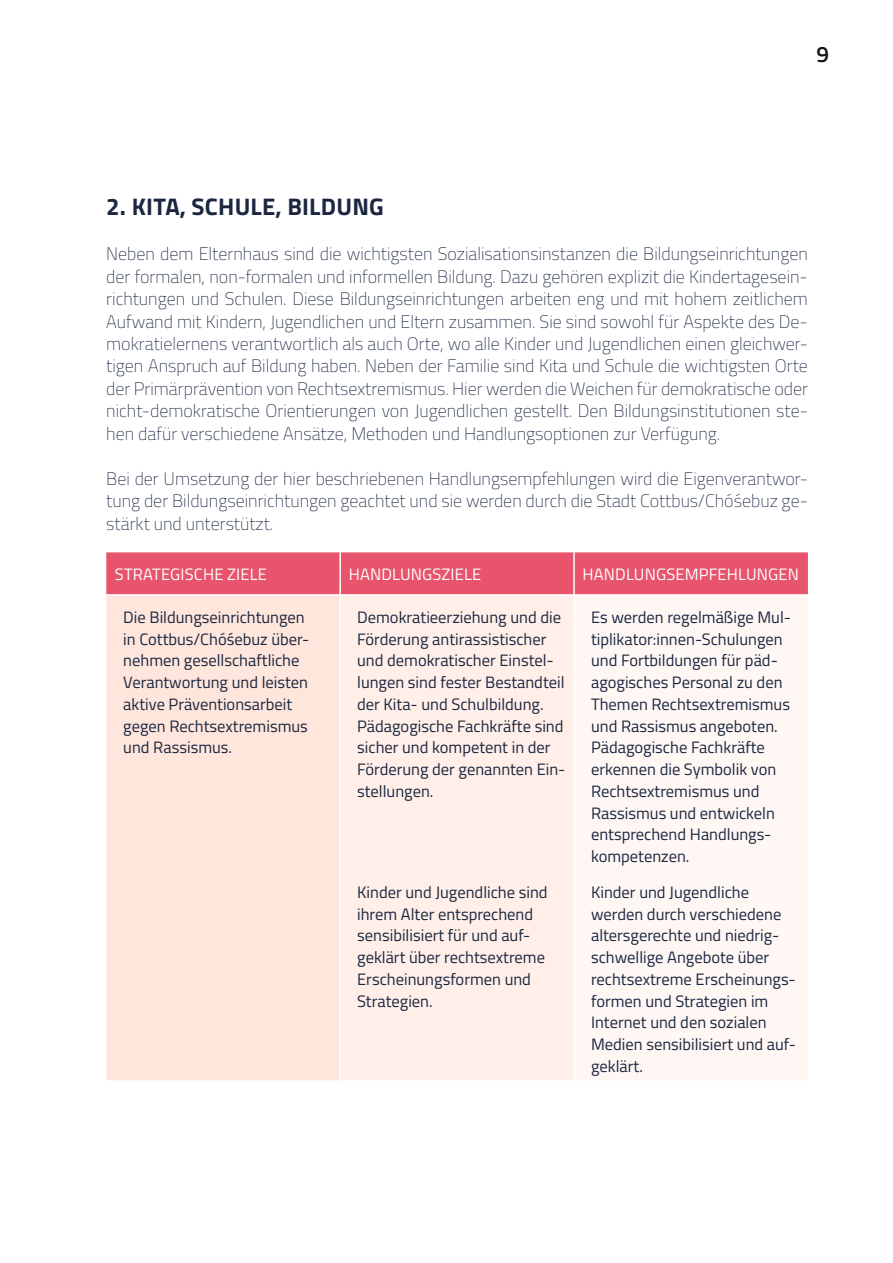
<style>
.page{position:relative;width:893px;height:1263px;background:#fff}
.page>*{position:absolute;margin:0;border:0;box-sizing:border-box;transform-origin:0 0}
.t1{font:700 24px "Titillium Web";letter-spacing:.01em;color:#1b2741}
.t2{font:600 22.5px "Titillium Web";color:#151616}
.t3{font:200 18px/22.5px "Titillium Web";color:#1b2741;text-align:justify}
.t4{font:16.5px/21.8px "Titillium Web";color:#1b2741}
.t5{font:16.5px "Titillium Web";letter-spacing:.01em;color:#fff}
</style>
<div class="page">
<div style="left:106px;top:552px;width:702px;height:42px;background:#e7546b"></div>
<div style="left:106px;top:596px;width:233px;height:484px;background:#ffe6dc"></div>
<div style="left:341px;top:596px;width:232px;height:484px;background:#ffefe8"></div>
<div style="left:575px;top:596px;width:233px;height:484px;background:#fff7f4"></div>
<hr style="left:339px;top:552px;width:2px;height:42px;background:#fff">
<hr style="left:573px;top:552px;width:2px;height:42px;background:#fff">
<h2 class="t2" style="left:817px;top:37px;width:14px">9</h2>
<h1 class="t1" style="left:106px;top:188px;width:279px">2. KITA, SCHULE, BILDUNG</h1>
<p class="t3" style="left:106px;top:242px;width:703px">Neben dem Elternhaus sind die wichtigsten Sozialisationsinstanzen die Bildungseinrichtungen der formalen, non-formalen und informellen Bildung. Dazu gehören explizit die Kindertagesein&shy;richtungen und Schulen. Diese Bildungseinrichtungen arbeiten eng und mit hohem zeitlichem Aufwand mit Kindern, Jugendlichen und Eltern zusammen. Sie sind sowohl für Aspekte des De&shy;mokratielernens verantwortlich als auch Orte, wo alle Kinder und Jugendlichen einen gleichwer&shy;tigen Anspruch auf Bildung haben. Neben der Familie sind Kita und Schule die wichtigsten Orte der Primärprävention von Rechtsextremismus. Hier werden die Weichen für demokratische oder nicht-demokratische Orientierungen von Jugendlichen gestellt. Den Bildungsinstitutionen ste&shy;hen dafür verschiedene Ansätze, Methoden und Handlungsoptionen zur Verfügung.</p>
<p class="t3" style="left:106px;top:466px;width:703px">Bei der Umsetzung der hier beschriebenen Handlungsempfehlungen wird die Eigenverantwor&shy;tung der Bildungseinrichtungen geachtet und sie werden durch die Stadt Cottbus/Chóśebuz ge&shy;stärkt und unterstützt.</p>
<p class="t5" style="left:115px;top:562px;width:154px">STRATEGISCHE ZIELE</p>
<p class="t5" style="left:349px;top:562px;width:134px">HANDLUNGSZIELE</p>
<p class="t5" style="left:583px;top:562px;width:218px">HANDLUNGSEMPFEHLUNGEN</p>
<p class="t4" style="left:123px;top:605px;width:188px">Die Bildungseinrichtungen in Cottbus/Chóśebuz über&shy;nehmen gesellschaftliche<br>Verantwortung und leisten aktive Präventionsarbeit gegen Rechtsextremismus und Rassismus.</p>
<p class="t4" style="left:357px;top:605px;width:210px">Demokratieerziehung und die<br>Förderung antirassistischer und demokratischer Einstel&shy;lungen sind fester Bestandteil der Kita- und Schulbildung.<br>Pädagogische Fachkräfte sind sicher und kompetent in der<br>Förderung der genannten Ein&shy;stellungen.</p>
<p class="t4" style="left:591px;top:605px;width:202px">Es werden regelmäßige Mul&shy;tiplikator:innen-Schulungen und Fortbildungen für päd&shy;agogisches Personal zu den<br>Themen Rechtsextremismus und Rassismus angeboten.<br>Pädagogische Fachkräfte erkennen die Symbolik von<br>Rechtsextremismus und<br>Rassismus und entwickeln entsprechend Handlungs&shy;kompetenzen.</p>
<p class="t4" style="left:357px;top:880px;width:192px">Kinder und Jugendliche sind ihrem Alter entsprechend sensibilisiert für und auf&shy;geklärt über rechtsextreme<br>Erscheinungsformen und<br>Strategien.</p>
<p class="t4" style="left:591px;top:880px;width:206px">Kinder und Jugendliche werden durch verschiedene altersgerechte und niedrig&shy;schwellige Angebote über rechtsextreme Erscheinungs&shy;formen und Strategien im<br>Internet und den sozialen<br>Medien sensibilisiert und auf&shy;geklärt.</p>
</div>
